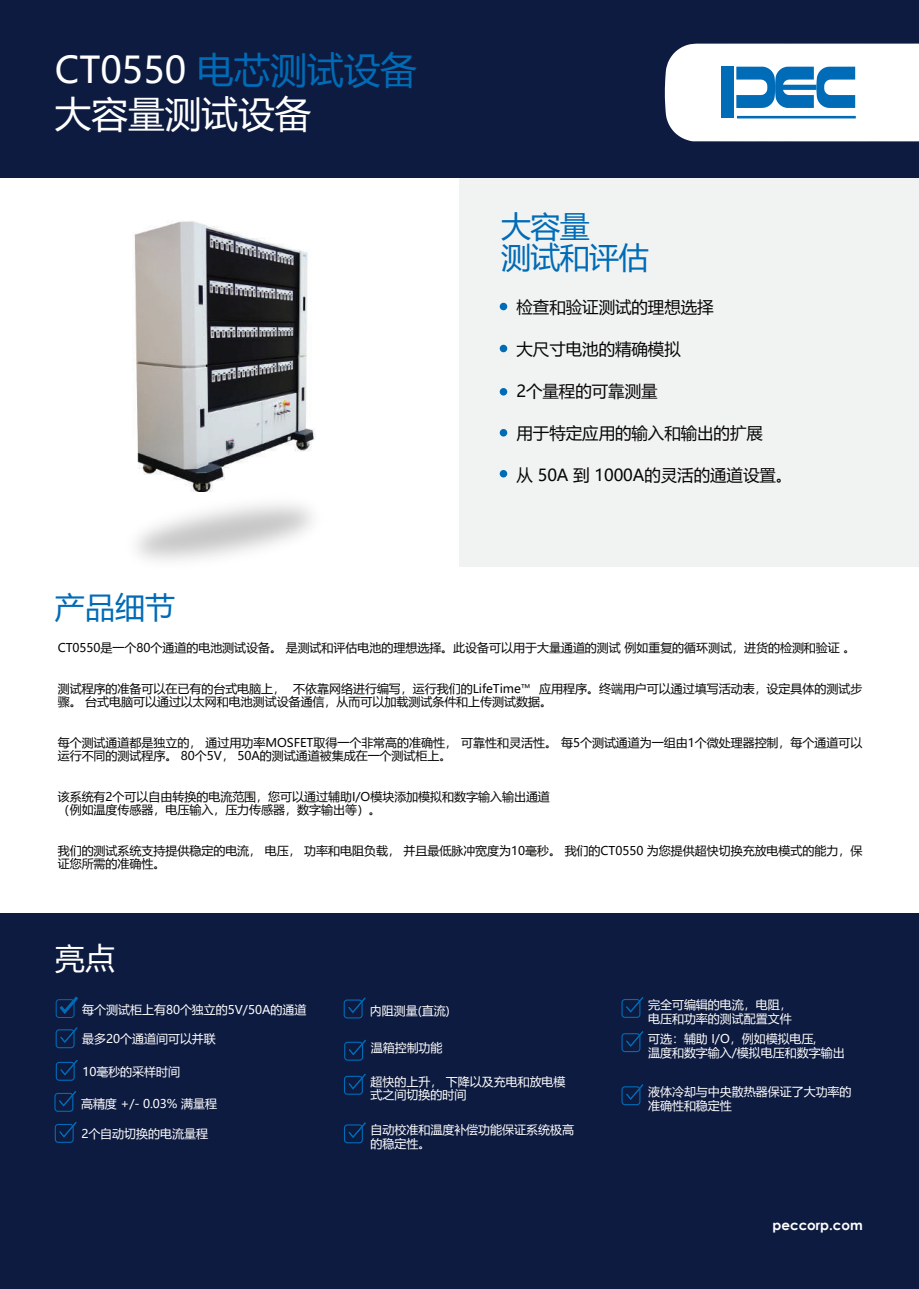
<style>
.page{position:relative;width:919px;height:1289px;background:#fff}
.page>*{position:absolute;margin:0;border:0;box-sizing:border-box;transform-origin:0 0}
.t1{font:36.6px/44px "Microsoft Ya Hei UI";color:#fff}
.t2{font:30px/31.5px "Microsoft Ya Hei UI";letter-spacing:-.02em;color:#006bb6}
.t3{font:30px "Microsoft Ya Hei UI";color:#fff}
.t4{font:16.5px "Microsoft Ya Hei UI";letter-spacing:-.005em;color:#050504}
.t5{font:700 13.5px "Century Gothic";color:#fff}
.t6{font:12px/13.5px "Microsoft Ya Hei UI";letter-spacing:-.005em;color:#050504}
.t7{font:12px/13.5px "Microsoft Ya Hei UI";letter-spacing:-.005em;color:#fff}
.s1{color:#006bb6}
.s2{color:#211e1e}
</style>
<div class="page">
<div style="left:459px;top:178px;width:459px;height:388px;background:#f1f3f3"></div>
<div style="left:0;top:0;width:918px;height:178px;background:#0e1b40"></div>
<div style="left:0;top:913px;width:918px;height:375px;background:#0e1b40"></div>
<svg style="left:664px;top:44px;width:254px;height:97px"></svg>
<hr style="left:736px;top:116px;width:119px;height:2px;background:#006bb6">
<div style="left:56px;top:999px;width:18px;height:18px;border:1px solid #006bb6;border-radius:3px"></div>
<svg style="left:56px;top:996px;width:22px;height:20px"></svg>
<div style="left:56px;top:1029px;width:19px;height:19px;border:1px solid #006bb6;border-radius:3px"></div>
<svg style="left:59px;top:1027px;width:19px;height:16px"></svg>
<div style="left:343px;top:999px;width:19px;height:19px;border:1px solid #006bb6;border-radius:3px"></div>
<svg style="left:347px;top:997px;width:19px;height:16px"></svg>
<div style="left:56px;top:1061px;width:19px;height:19px;border:1px solid #006bb6;border-radius:3px"></div>
<svg style="left:59px;top:1060px;width:19px;height:16px"></svg>
<div style="left:55px;top:1123px;width:19px;height:19px;border:1px solid #006bb6;border-radius:3px"></div>
<svg style="left:58px;top:1122px;width:19px;height:16px"></svg>
<div style="left:344px;top:1041px;width:19px;height:19px;border:1px solid #006bb6;border-radius:3px"></div>
<svg style="left:347px;top:1039px;width:19px;height:17px"></svg>
<div style="left:54px;top:1092px;width:19px;height:19px;border:1px solid #006bb6;border-radius:3px"></div>
<svg style="left:58px;top:1091px;width:19px;height:16px"></svg>
<div style="left:344px;top:1075px;width:19px;height:19px;border:1px solid #006bb6;border-radius:3px"></div>
<svg style="left:347px;top:1074px;width:19px;height:16px"></svg>
<div style="left:344px;top:1124px;width:19px;height:19px;border:1px solid #006bb6;border-radius:3px"></div>
<svg style="left:347px;top:1122px;width:19px;height:16px"></svg>
<div style="left:621px;top:1086px;width:19px;height:19px;border:1px solid #006bb6;border-radius:3px"></div>
<svg style="left:625px;top:1084px;width:19px;height:16px"></svg>
<div style="left:621px;top:998px;width:19px;height:19px;border:1px solid #006bb6;border-radius:3px"></div>
<svg style="left:625px;top:997px;width:19px;height:16px"></svg>
<div style="left:621px;top:1033px;width:19px;height:19px;border:1px solid #006bb6;border-radius:3px"></div>
<svg style="left:625px;top:1031px;width:19px;height:16px"></svg>
<div style="left:499px;top:303px;width:8px;height:7px;background:#006bb6;border-radius:50%"></div>
<div style="left:499px;top:345px;width:8px;height:7px;background:#006bb6;border-radius:50%"></div>
<div style="left:499px;top:388px;width:8px;height:7px;background:#006bb6;border-radius:50%"></div>
<div style="left:499px;top:470px;width:8px;height:7px;background:#006bb6;border-radius:50%"></div>
<div style="left:499px;top:429px;width:8px;height:7px;background:#006bb6;border-radius:50%"></div>
<img style="left:134px;top:221px;width:182px;height:235px">
<img style="left:136px;top:456px;width:176px;height:105px">
<h1 class="t1" style="left:55px;top:47px;width:363px">CT0550 <span class="s1">电芯测试设备</span>大容量测试设备</h1>
<h2 class="t2" style="left:55px;top:591px;width:121px">产品细节</h2>
<h2 class="t2" style="left:501px;top:209px;width:149px">大容量<br>测试和评估</h2>
<h3 class="t4" style="left:516px;top:296px;width:199px">检查和验证测试的理想选择</h3>
<h3 class="t4" style="left:516px;top:338px;width:166px">大尺寸电池的精确模拟</h3>
<h3 class="t4" style="left:516px;top:380px;width:143px">2个量程的可靠测量</h3>
<h3 class="t4" style="left:516px;top:422px;width:248px">用于特定应用的输入和输出的扩展</h3>
<h3 class="t4" style="left:516px;top:464px;width:277px">从 50A 到 1000A的灵活的通道设置。</h3>
<p class="t6" style="left:58px;top:640px;width:799px">CT0550是一个80个通道的电池测试设备。 是测试和评估电池的理想选择。此设备可以用于大量通道的测试 例如重复的循环测试，进货的检测和验证 。</p>
<p class="t6" style="left:58px;top:681px;width:806px">测试程序的准备可以在已有的台式电脑上， 不依靠网络进行编写，运行我们的LifeTime<span class="s2">™</span> 应用程序。终端用户可以通过填写活动表，设定具体的测试步骤。 台式电脑可以通过以太网和电池测试设备通信，从而可以加载测试条件和上传测试数据。</p>
<p class="t6" style="left:58px;top:735px;width:806px">每个测试通道都是独立的， 通过用功率MOSFET取得一个非常高的准确性， 可靠性和灵活性。 每5个测试通道为一组由1个微处理器控制，每个通道可以运行不同的测试程序。 80个5V， 50A的测试通道被集成在一个测试柜上。</p>
<p class="t6" style="left:58px;top:789px;width:493px">该系统有2个可以自由转换的电流范围，您可以通过辅助I/O模块添加模拟和数字输入输出通道（例如温度传感器，电压输入，压力传感器，数字输出等）。</p>
<p class="t6" style="left:58px;top:843px;width:806px">我们的测试系统支持提供稳定的电流， 电压， 功率和电阻负载， 并且最低脉冲宽度为10毫秒。 我们的CT0550 为您提供超快切换充放电模式的能力，保证您所需的准确性。</p>
<h2 class="t3" style="left:55px;top:937px;width:61px">亮点</h2>
<p class="t7" style="left:82px;top:1002px;width:226px">每个测试柜上有80个独立的5V/50A的通道</p>
<p class="t7" style="left:82px;top:1031px;width:135px">最多20个通道间可以并联</p>
<p class="t7" style="left:82px;top:1064px;width:99px">10毫秒的采样时间</p>
<p class="t7" style="left:81px;top:1096px;width:137px">高精度 +/- 0.03% 满量程</p>
<p class="t7" style="left:81px;top:1126px;width:128px">2个自动切换的电流量程</p>
<p class="t7" style="left:370px;top:1003px;width:81px">内阻测量(直流)</p>
<p class="t7" style="left:371px;top:1040px;width:73px">温箱控制功能</p>
<p class="t7" style="left:370px;top:1074px;width:196px">超快的上升， 下降以及充电和放电模式之间切换的时间</p>
<p class="t7" style="left:370px;top:1122px;width:205px">自动校准和温度补偿功能保证系统极高的稳定性。</p>
<p class="t7" style="left:648px;top:997px;width:145px">完全可编辑的电流，电阻，电压和功率的测试配置文件</p>
<p class="t7" style="left:648px;top:1031px;width:198px">可选：辅助 I/O，例如模拟电压,<br>温度和数字输入/模拟电压和数字输出</p>
<p class="t7" style="left:648px;top:1084px;width:205px">液体冷却与中央散热器保证了大功率的准确性和稳定性</p>
<p class="t5" style="left:772px;top:1215px;width:92px">peccorp.com</p>
</div>
